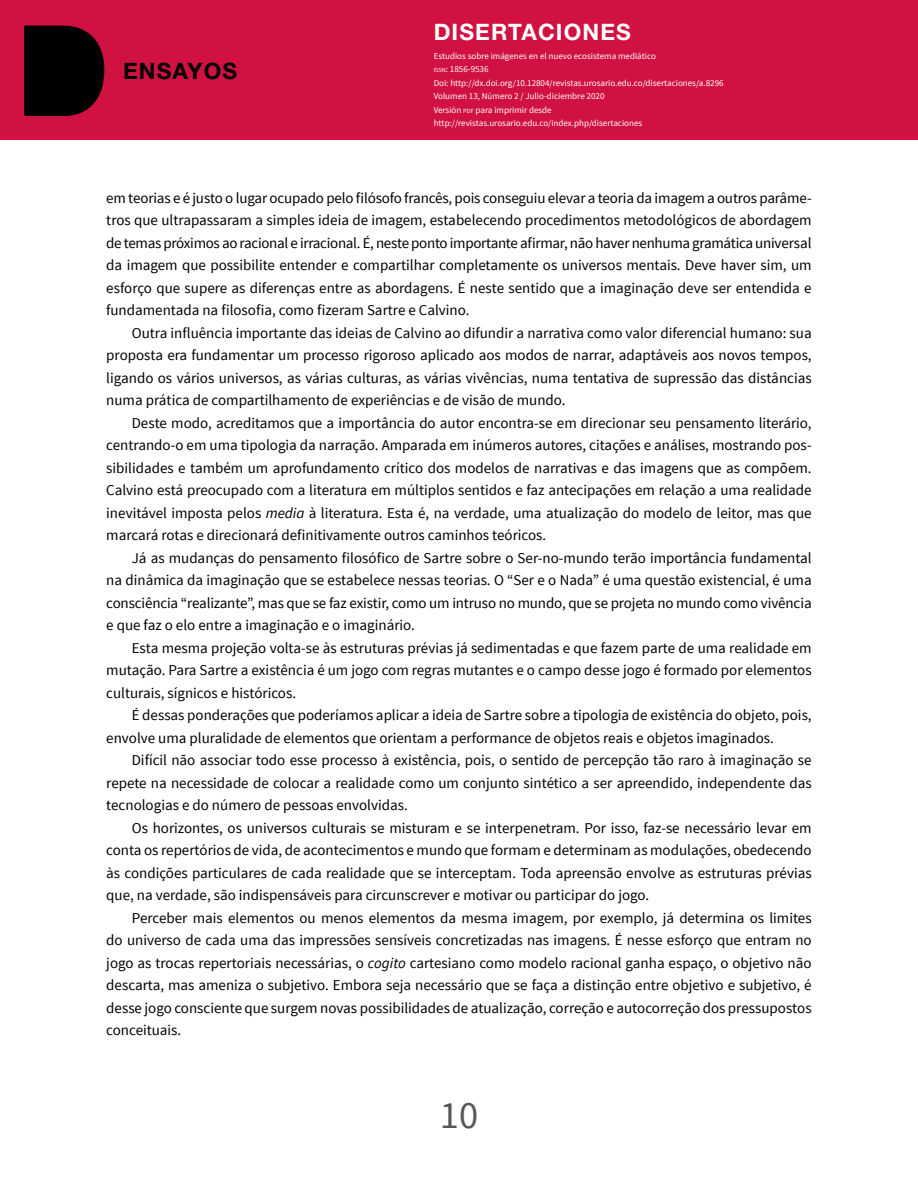
<style>
.page{position:relative;width:918px;height:1188px;background:#fff}
.page>*{position:absolute;margin:0;border:0;box-sizing:border-box;transform-origin:0 0}
.t1{font:38.4px "Source Sans Pro";color:#575756}
.t2{font:700 22.65px "Helvetica Neue LT Std";letter-spacing:.05em;color:#fff}
.t3{font:700 22.65px "Helvetica Neue LT Std";letter-spacing:.05em;color:#000}
.t4{font:15px/22.5px "Source Sans Pro";color:#000;text-align:justify}
.t5{font:9px/13.5px "Source Sans Pro";color:#fff}
.s1{font-size:6.3px}
.s2{font-style:italic}
</style>
<div class="page">
<div style="left:0;top:0;width:918px;height:139px;background:#d01141"></div>
<svg style="left:24px;top:26px;width:80px;height:90px;background:#130105"></svg>
<h2 class="t3" style="left:123px;top:57px;width:116px">ENSAYOS</h2>
<h2 class="t2" style="left:434px;top:18px;width:199px">DISERTACIONES</h2>
<p class="t5" style="left:434px;top:49px;width:292px">Estudios sobre imágenes en el nuevo ecosistema mediático<br><span class="s1">ISSN</span>: 1856-9536<br>Doi: http://dx.doi.org/10.12804/revistas.urosario.edu.co/disertaciones/a.8296<br>Volumen 13, Número 2 / Julio-diciembre 2020<br>Versión <span class="s1">PDF</span> para imprimir desde http://revistas.urosario.edu.co/index.php/disertaciones</p>
<p class="t4" style="left:106px;top:187px;width:707px">em teorias e é justo o lugar ocupado pelo filósofo francês, pois conseguiu elevar a teoria da imagem a outros parâme&shy;tros que ultrapassaram a simples ideia de imagem, estabelecendo procedimentos metodológicos de abordagem de temas próximos ao racional e irracional. É, neste ponto importante afirmar, não haver nenhuma gramática universal da imagem que possibilite entender e compartilhar completamente os universos mentais. Deve haver sim, um esforço que supere as diferenças entre as abordagens. É neste sentido que a imaginação deve ser entendida e fundamentada na filosofia, como fizeram Sartre e Calvino.</p>
<p class="t4" style="left:106px;top:322px;width:707px;text-indent:26px">Outra influência importante das ideias de Calvino ao difundir a narrativa como valor diferencial humano: sua proposta era fundamentar um processo rigoroso aplicado aos modos de narrar, adaptáveis aos novos tempos, ligando os vários universos, as várias culturas, as várias vivências, numa tentativa de supressão das distâncias numa prática de compartilhamento de experiências e de visão de mundo.</p>
<p class="t4" style="left:106px;top:412px;width:707px;text-indent:26px">Deste modo, acreditamos que a importância do autor encontra-se em direcionar seu pensamento literário, centrando-o em uma tipologia da narração. Amparada em inúmeros autores, citações e análises, mostrando pos&shy;sibilidades e também um aprofundamento crítico dos modelos de narrativas e das imagens que as compõem.<br>Calvino está preocupado com a literatura em múltiplos sentidos e faz antecipações em relação a uma realidade inevitável imposta pelos <span class="s2">media</span> à literatura. Esta é, na verdade, uma atualização do modelo de leitor, mas que marcará rotas e direcionará definitivamente outros caminhos teóricos.</p>
<p class="t4" style="left:106px;top:547px;width:707px;text-indent:26px">Já as mudanças do pensamento filosófico de Sartre sobre o Ser-no-mundo terão importância fundamental na dinâmica da imaginação que se estabelece nessas teorias. O “Ser e o Nada” é uma questão existencial, é uma consciência “realizante”, mas que se faz existir, como um intruso no mundo, que se projeta no mundo como vivência e que faz o elo entre a imaginação e o imaginário.</p>
<p class="t4" style="left:106px;top:637px;width:707px;text-indent:26px">Esta mesma projeção volta-se às estruturas prévias já sedimentadas e que fazem parte de uma realidade em mutação. Para Sartre a existência é um jogo com regras mutantes e o campo desse jogo é formado por elementos culturais, sígnicos e históricos.</p>
<p class="t4" style="left:106px;top:704px;width:707px;text-indent:26px">É dessas ponderações que poderíamos aplicar a ideia de Sartre sobre a tipologia de existência do objeto, pois, envolve uma pluralidade de elementos que orientam a performance de objetos reais e objetos imaginados.</p>
<p class="t4" style="left:106px;top:749px;width:707px;text-indent:26px">Difícil não associar todo esse processo à existência, pois, o sentido de percepção tão raro à imaginação se repete na necessidade de colocar a realidade como um conjunto sintético a ser apreendido, independente das tecnologias e do número de pessoas envolvidas.</p>
<p class="t4" style="left:106px;top:817px;width:707px;text-indent:26px">Os horizontes, os universos culturais se misturam e se interpenetram. Por isso, faz-se necessário levar em conta os repertórios de vida, de acontecimentos e mundo que formam e determinam as modulações, obedecendo às condições particulares de cada realidade que se interceptam. Toda apreensão envolve as estruturas prévias que, na verdade, são indispensáveis para circunscrever e motivar ou participar do jogo.</p>
<p class="t4" style="left:106px;top:907px;width:707px;text-indent:26px">Perceber mais elementos ou menos elementos da mesma imagem, por exemplo, já determina os limites do universo de cada uma das impressões sensíveis concretizadas nas imagens. É nesse esforço que entram no jogo as trocas repertoriais necessárias, o <span class="s2">cogito</span> cartesiano como modelo racional ganha espaço, o objetivo não descarta, mas ameniza o subjetivo. Embora seja necessário que se faça a distinção entre objetivo e subjetivo, é desse jogo consciente que surgem novas possibilidades de atualização, correção e autocorreção dos pressupostos conceituais.</p>
<h1 class="t1" style="left:440px;top:1092px;width:40px">10</h1>
</div>
